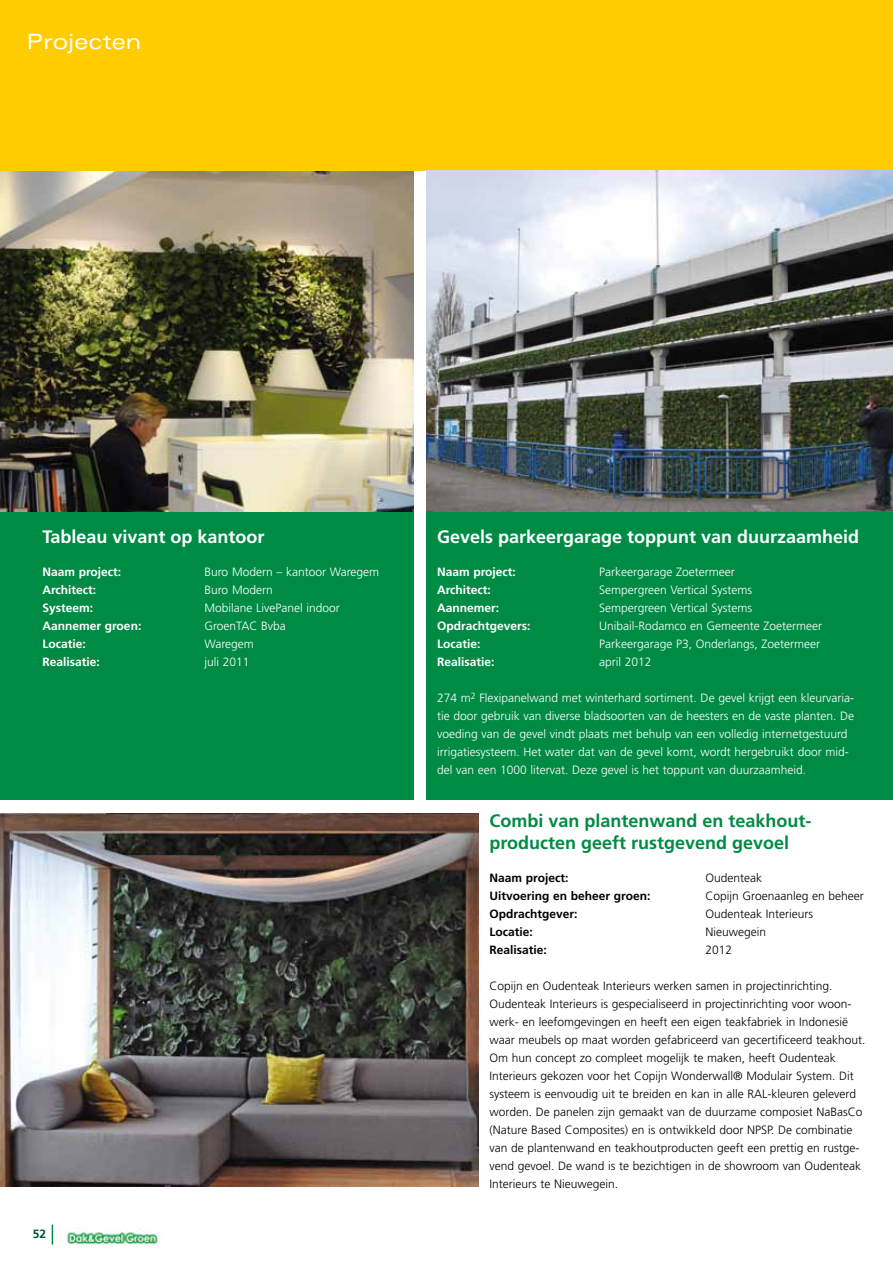
<style>
.page{position:relative;width:893px;height:1263px;background:#fff}
.page>*{position:absolute;margin:0;border:0;box-sizing:border-box;transform-origin:0 0}
.t1{font:expanded 21px "Univers";color:#fff}
.t2{font:700 18px "Frutiger";color:#fff}
.t3{font:700 18px/21.6px "Frutiger";color:#008b45}
.t4{font:300 12px/18px "Frutiger";color:#000}
.t5{font:300 12px/18px "Frutiger";color:#fff}
.t6{font:700 12px "Frutiger";color:#fff}
.t7{font:700 12px "Frutiger";color:#000}
.t8{font:700 12px "Frutiger";color:#00523c}
</style>
<div class="page">
<svg style="left:52px;top:1225px;width:1px;height:19px"></svg>
<img style="left:66px;top:1231px;width:92px;height:14px">
<div style="left:427px;top:512px;width:466px;height:287px;background:#008b45"></div>
<div style="left:0;top:512px;width:414px;height:287px;background:#008b45"></div>
<img style="left:0;top:170px;width:414px;height:342px">
<img style="left:0;top:813px;width:478px;height:373px">
<div style="left:0;top:0;width:893px;height:170px;background:#fecc00"></div>
<img style="left:427px;top:170px;width:466px;height:342px">
<h1 class="t1" style="left:27px;top:29px;width:116px">Projecten</h1>
<h2 class="t2" style="left:43px;top:527px;width:224px">Tableau vivant op kantoor</h2>
<p class="t6" style="left:43px;top:565px;width:80px">Naam project:</p>
<p class="t5" style="left:205px;top:563px;width:176px">Buro Modern – kantoor Waregem</p>
<p class="t6" style="left:43px;top:583px;width:55px">Architect:</p>
<p class="t5" style="left:205px;top:581px;width:70px">Buro Modern</p>
<p class="t6" style="left:43px;top:601px;width:52px">Systeem:</p>
<p class="t5" style="left:205px;top:599px;width:137px">Mobilane LivePanel indoor</p>
<p class="t6" style="left:43px;top:619px;width:100px">Aannemer groen:</p>
<p class="t5" style="left:205px;top:617px;width:83px">GroenTAC Bvba</p>
<p class="t6" style="left:43px;top:637px;width:45px">Locatie:</p>
<p class="t5" style="left:205px;top:635px;width:51px">Waregem</p>
<p class="t6" style="left:43px;top:655px;width:59px">Realisatie:</p>
<p class="t5" style="left:205px;top:653px;width:47px">juli 2011</p>
<p class="t8" style="left:33px;top:1227px;width:15px">52</p>
<h2 class="t2" style="left:437px;top:527px;width:424px">Gevels parkeergarage toppunt van duurzaamheid</h2>
<p class="t6" style="left:437px;top:565px;width:80px">Naam project:</p>
<p class="t5" style="left:599px;top:563px;width:137px">Parkeergarage Zoetermeer</p>
<p class="t6" style="left:437px;top:583px;width:55px">Architect:</p>
<p class="t5" style="left:599px;top:581px;width:155px">Sempergreen Vertical Systems</p>
<p class="t6" style="left:437px;top:601px;width:64px">Aannemer:</p>
<p class="t5" style="left:599px;top:599px;width:155px">Sempergreen Vertical Systems</p>
<p class="t6" style="left:437px;top:619px;width:95px">Opdrachtgevers:</p>
<p class="t5" style="left:599px;top:617px;width:225px">Unibail-Rodamco en Gemeente Zoetermeer</p>
<p class="t6" style="left:437px;top:637px;width:45px">Locatie:</p>
<p class="t5" style="left:599px;top:635px;width:223px">Parkeergarage P3, Onderlangs, Zoetermeer</p>
<p class="t6" style="left:437px;top:655px;width:59px">Realisatie:</p>
<p class="t5" style="left:599px;top:653px;width:54px">april 2012</p>
<p class="t5" style="left:437px;top:689px;width:419px">274 m<sup>2</sup> Flexipanelwand met winterhard sortiment. De gevel krijgt een kleurvaria&shy;tie door gebruik van diverse bladsoorten van de heesters en de vaste planten. De voeding van de gevel vindt plaats met behulp van een volledig internetgestuurd irrigatiesysteem. Het water dat van de gevel komt, wordt hergebruikt door mid&shy;del van een 1000 litervat. Deze gevel is het toppunt van duurzaamheid.</p>
<h2 class="t3" style="left:490px;top:810px;width:324px">Combi van plantenwand en teakhout&shy;producten geeft rustgevend gevoel</h2>
<p class="t7" style="left:490px;top:871px;width:80px">Naam project:</p>
<p class="t4" style="left:706px;top:869px;width:58px">Oudenteak</p>
<p class="t7" style="left:490px;top:889px;width:162px">Uitvoering en beheer groen:</p>
<p class="t4" style="left:706px;top:887px;width:160px">Copijn Groenaanleg en beheer</p>
<p class="t7" style="left:490px;top:907px;width:90px">Opdrachtgever:</p>
<p class="t4" style="left:706px;top:905px;width:109px">Oudenteak Interieurs</p>
<p class="t7" style="left:490px;top:925px;width:45px">Locatie:</p>
<p class="t4" style="left:706px;top:923px;width:62px">Nieuwegein</p>
<p class="t7" style="left:490px;top:943px;width:59px">Realisatie:</p>
<p class="t4" style="left:706px;top:941px;width:28px">2012</p>
<p class="t4" style="left:490px;top:977px;width:378px">Copijn en Oudenteak Interieurs werken samen in projectinrichting.<br>Oudenteak Interieurs is gespecialiseerd in projectinrichting voor woon&shy;werk- en leefomgevingen en heeft een eigen teakfabriek in Indonesië waar meubels op maat worden gefabriceerd van gecertificeerd teakhout.<br>Om hun concept zo compleet mogelijk te maken, heeft Oudenteak Interieurs gekozen voor het Copijn Wonderwall® Modulair System. Dit systeem is eenvoudig uit te breiden en kan in alle RAL-kleuren geleverd worden. De panelen zijn gemaakt van de duurzame composiet NaBasCo (Nature Based Composites) en is ontwikkeld door NPSP. De combinatie van de plantenwand en teakhoutproducten geeft een prettig en rustge&shy;vend gevoel. De wand is te bezichtigen in de showroom van Oudenteak Interieurs te Nieuwegein.</p>
</div>
